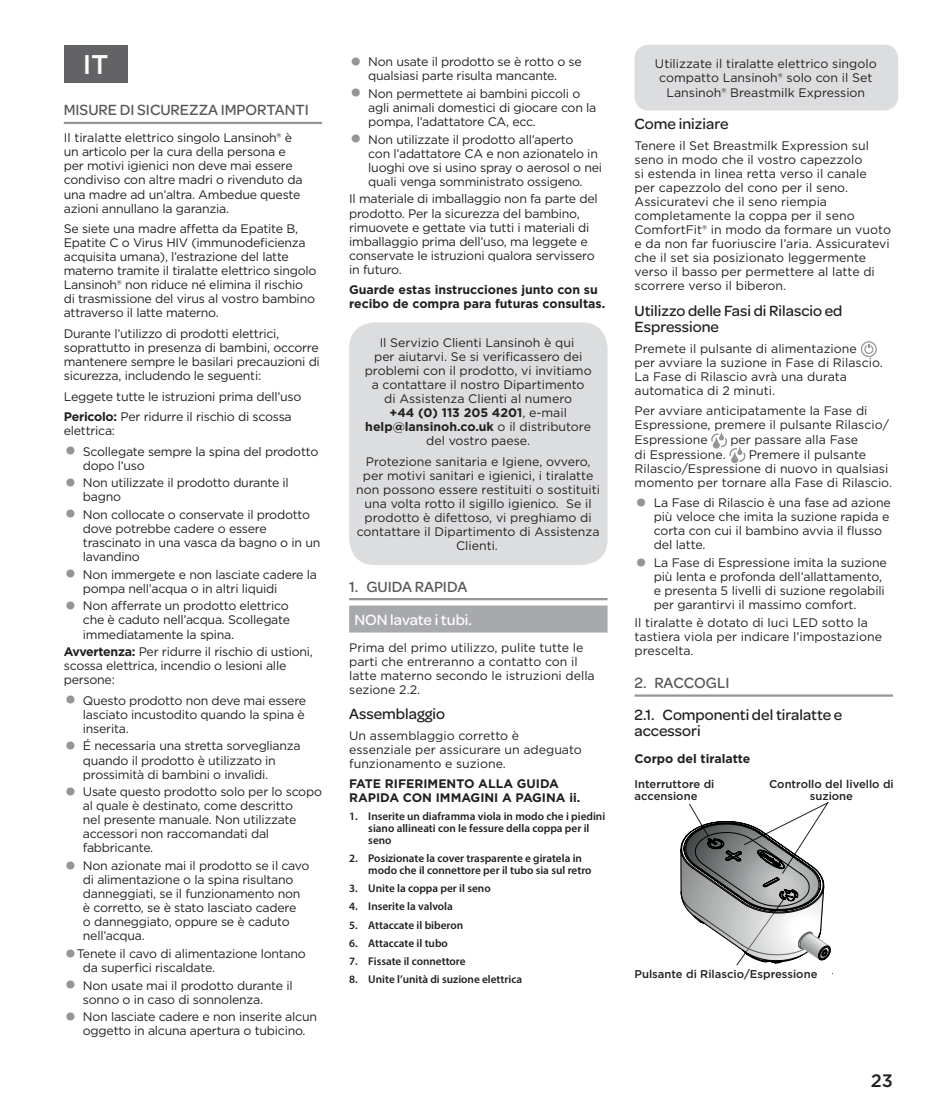
<style>
.page{position:relative;width:944px;height:1117px;background:#fff}
.page>*{position:absolute;margin:0;border:0;box-sizing:border-box;transform-origin:0 0}
.t1{font:500 27px "Gotham";color:#fff}
.t2{font:500 18px "Gotham";color:#231f20}
.t3{font:500 15.75px/15.8px "Omnes";color:#231f20}
.t4{font:500 15.75px "Omnes";color:#57585a}
.t5{font:500 15.75px "Omnes";color:#fff}
.t6{font:12.38px/14px "Gotham";letter-spacing:-.02em;color:#231f20}
.t7{font:12.38px/14px "Gotham";color:#231f20}
.t8{font:700 12.38px/14px "Gotham";color:#231f20}
.t9{font:600 11.25px/11.7px "Myriad Pro";color:#231f20}
.t10{font:500 11.25px/11.7px "Gotham";color:#231f20}
.s1{font-weight:700}
.s2{font-weight:700;font-size:27px;color:#939598}
</style>
<div class="page">
<hr style="left:64px;top:122px;width:258px;height:2px;background:#939598">
<div style="left:64px;top:45px;width:64px;height:37px;background:#636366"></div>
<hr style="left:349px;top:598px;width:259px;height:2px;background:#939598">
<div style="left:349px;top:605px;width:259px;height:27px;background:#a8a9ad"></div>
<div style="left:349px;top:322px;width:259px;height:243px;background:#dcdddf;border-radius:26px"></div>
<hr style="left:635px;top:694px;width:258px;height:2px;background:#939598">
<div style="left:635px;top:45px;width:263px;height:65px;background:#dcdddf;border-radius:14px"></div>
<svg style="left:861px;top:341px;width:16px;height:16px"></svg>
<svg style="left:711px;top:432px;width:35px;height:31px"></svg>
<svg style="left:681px;top:802px;width:150px;height:163px"></svg>
<h1 class="t1" style="left:83px;top:46px;width:27px">IT</h1>
<p class="t4" style="left:64px;top:99px;width:247px">MISURE DI SICUREZZA IMPORTANTI</p>
<p class="t6" style="left:64px;top:131px;width:240px">Il tiralatte elettrico singolo Lansinoh® è un articolo per la cura della persona e per motivi igienici non deve mai essere condiviso con altre madri o rivenduto da una madre ad un’altra. Ambedue queste azioni annullano la garanzia.</p>
<p class="t6" style="left:64px;top:221px;width:254px">Se siete una madre affetta da Epatite B, Epatite C o Virus HIV (immunodeficienza acquisita umana), l’estrazione del latte materno tramite il tiralatte elettrico singolo Lansinoh® non riduce né elimina il rischio di trasmissione del virus al vostro bambino attraverso il latte materno.</p>
<p class="t6" style="left:64px;top:326px;width:258px">Durante l’utilizzo di prodotti elettrici, soprattutto in presenza di bambini, occorre mantenere sempre le basilari precauzioni di sicurezza, includendo le seguenti:</p>
<p class="t6" style="left:64px;top:385px;width:239px;line-height:20.5px">Leggete tutte le istruzioni prima dell’uso<br><span class="s1">Pericolo:</span> Per ridurre il rischio di scossa</p>
<p class="t6" style="left:64px;top:423px;width:53px">elettrica:</p>
<p class="t6" style="left:83px;top:444px;width:237px;text-indent:-19px"><span class="s2">•</span> Scollegate sempre la spina del prodotto dopo l’uso</p>
<p class="t6" style="left:83px;top:475px;width:207px;text-indent:-19px"><span class="s2">•</span> Non utilizzate il prodotto durante il bagno</p>
<p class="t6" style="left:83px;top:507px;width:239px;text-indent:-19px"><span class="s2">•</span> Non collocate o conservate il prodotto dove potrebbe cadere o essere trascinato in una vasca da bagno o in un lavandino</p>
<p class="t6" style="left:83px;top:567px;width:236px;text-indent:-19px"><span class="s2">•</span> Non immergete e non lasciate cadere la pompa nell’acqua o in altri liquidi</p>
<p class="t6" style="left:83px;top:598px;width:209px;text-align:justify;text-indent:-19px"><span class="s2">•</span> Non afferrate un prodotto elettrico che è caduto nell’acqua. Scollegate immediatamente la spina.</p>
<p class="t6" style="left:64px;top:644px;width:251px"><span class="s1">Avvertenza:</span> Per ridurre il rischio di ustioni, scossa elettrica, incendio o lesioni alle persone:</p>
<p class="t6" style="left:83px;top:693px;width:225px;text-align:justify;text-indent:-19px"><span class="s2">•</span> Questo prodotto non deve mai essere lasciato incustodito quando la spina è inserita.</p>
<p class="t6" style="left:83px;top:738px;width:219px;text-indent:-19px"><span class="s2">•</span> É necessaria una stretta sorveglianza quando il prodotto è utilizzato in prossimità di bambini o invalidi.</p>
<p class="t6" style="left:83px;top:784px;width:241px;text-indent:-19px"><span class="s2">•</span> Usate questo prodotto solo per lo scopo al quale è destinato, come descritto<br>nel presente manuale. Non utilizzate accessori non raccomandati dal fabbricante.</p>
<p class="t6" style="left:83px;top:858px;width:228px;text-indent:-19px"><span class="s2">•</span> Non azionate mai il prodotto se il cavo di alimentazione o la spina risultano danneggiati, se il funzionamento non è corretto, se è stato lasciato cadere<br>o danneggiato, oppure se è caduto nell’acqua.</p>
<p class="t6" style="left:83px;top:946px;width:224px;text-indent:-19px"><span class="s2">•</span>Tenete il cavo di alimentazione lontano da superfici riscaldate.</p>
<p class="t6" style="left:83px;top:977px;width:211px;text-indent:-19px"><span class="s2">•</span> Non usate mai il prodotto durante il sonno o in caso di sonnolenza.</p>
<p class="t6" style="left:83px;top:1009px;width:236px;text-indent:-19px"><span class="s2">•</span> Non lasciate cadere e non inserite alcun oggetto in alcuna apertura o tubicino.</p>
<p class="t6" style="left:349px;top:55px;width:234px;text-align:center"><span class="s2">•</span> Non usate il prodotto se è rotto o se qualsiasi parte risulta mancante.</p>
<p class="t6" style="left:368px;top:86px;width:230px;text-indent:-19px"><span class="s2">•</span> Non permettete ai bambini piccoli o agli animali domestici di giocare con la pompa, l’adattatore CA, ecc.</p>
<p class="t6" style="left:368px;top:132px;width:235px;text-indent:-19px"><span class="s2">•</span> Non utilizzate il prodotto all’aperto<br>con l’adattatore CA e non azionatelo in luoghi ove si usino spray o aerosol o nei quali venga somministrato ossigeno.</p>
<p class="t6" style="left:349px;top:192px;width:250px">Il materiale di imballaggio non fa parte del prodotto. Per la sicurezza del bambino, rimuovete e gettate via tutti i materiali di imballaggio prima dell’uso, ma leggete e conservate le istruzioni qualora servissero in futuro.</p>
<p class="t8" style="left:349px;top:283px;width:258px">Guarde estas instrucciones junto con su recibo de compra para futuras consultas.</p>
<p class="t7" style="left:365px;top:335px;width:228px;text-align:center">Il Servizio Clienti Lansinoh è qui<br>per aiutarvi. Se si verificassero dei problemi con il prodotto, vi invitiamo a contattare il nostro Dipartimento di Assistenza Clienti al numero<br><span class="s1">+44 (0) 113 205 4201</span>, e-mail <span class="s1">help@lansinoh.co.uk</span> o il distributore del vostro paese.</p>
<p class="t7" style="left:356px;top:454px;width:245px;text-align:center">Protezione sanitaria e Igiene, ovvero, per motivi sanitari e igienici, i tiralatte non possono essere restituiti o sostituiti una volta rotto il sigillo igienico. Se il prodotto è difettoso, vi preghiamo di contattare il Dipartimento di Assistenza Clienti.</p>
<p class="t4" style="left:349px;top:575px;width:120px">1. GUIDA RAPIDA</p>
<p class="t5" style="left:354px;top:608px;width:119px">NON lavate i tubi.</p>
<p class="t7" style="left:349px;top:639px;width:247px">Prima del primo utilizzo, pulite tutte le parti che entreranno a contatto con il latte materno secondo le istruzioni della sezione 2.2.</p>
<p class="t3" style="left:349px;top:705px;width:97px">Assemblaggio</p>
<p class="t7" style="left:349px;top:727px;width:234px">Un assemblaggio corretto è essenziale per assicurare un adeguato funzionamento e suzione.</p>
<p class="t8" style="left:349px;top:776px;width:233px">FATE RIFERIMENTO ALLA GUIDA<br>RAPIDA CON IMMAGINI A PAGINA ii.</p>
<p class="t9" style="left:368px;top:810px;width:238px;text-indent:-19px">1. Inserite un diaframma viola in modo che i piedini siano allineati con le fessure della coppa per il seno</p>
<p class="t9" style="left:368px;top:852px;width:225px;text-indent:-19px">2. Posizionate la cover trasparente e giratela in modo che il connettore per il tubo sia sul retro</p>
<p class="t9" style="left:349px;top:882px;width:143px">3. Unite la coppa per il seno</p>
<p class="t9" style="left:349px;top:900px;width:105px">4. Inserite la valvola</p>
<p class="t9" style="left:349px;top:918px;width:116px">5. Attaccate il biberon</p>
<p class="t9" style="left:349px;top:936px;width:100px">6. Attaccate il tubo</p>
<p class="t9" style="left:349px;top:954px;width:118px">7. Fissate il connettore</p>
<p class="t9" style="left:349px;top:973px;width:175px">8. Unite l’unità di suzione elettrica</p>
<p class="t7" style="left:655px;top:57px;width:223px;text-align:center">Utilizzate il tiralatte elettrico singolo compatto Lansinoh® solo con il Set<br>Lansinoh® Breastmilk Expression</p>
<p class="t3" style="left:635px;top:115px;width:96px">Come iniziare</p>
<p class="t7" style="left:635px;top:138px;width:258px">Tenere il Set Breastmilk Expression sul seno in modo che il vostro capezzolo<br>si estenda in linea retta verso il canale<br>per capezzolo del cono per il seno.<br>Assicuratevi che il seno riempia completamente la coppa per il seno ComfortFit® in modo da formare un vuoto e da non far fuoriuscire l’aria. Assicuratevi che il set sia posizionato leggermente verso il basso per permettere al latte di scorrere verso il biberon.</p>
<p class="t3" style="left:635px;top:302px;width:209px">Utilizzo delle Fasi di Rilascio ed<br>Espressione</p>
<p class="t7" style="left:635px;top:341px;width:250px">Premete il pulsante di alimentazione<br>per avviare la suzione in Fase di Rilascio.<br>La Fase di Rilascio avrà una durata automatica di 2 minuti.</p>
<p class="t7" style="left:635px;top:403px;width:256px">Per avviare anticipatamente la Fase di<br>Espressione, premere il pulsante Rilascio/<br>Espressione</p>
<p class="t7" style="left:730px;top:432px;width:129px">per passare alla Fase</p>
<p class="t7" style="left:635px;top:447px;width:259px;text-indent:114px">Premere il pulsante<br>Rilascio/Espressione di nuovo in qualsiasi momento per tornare alla Fase di Rilascio.</p>
<p class="t6" style="left:654px;top:495px;width:239px;text-indent:-19px"><span class="s2">•</span> La Fase di Rilascio è una fase ad azione più veloce che imita la suzione rapida e corta con cui il bambino avvia il flusso del latte.</p>
<p class="t6" style="left:654px;top:555px;width:235px;text-indent:-19px"><span class="s2">•</span> La Fase di Espressione imita la suzione più lenta e profonda dell’allattamento, e presenta 5 livelli di suzione regolabili per garantirvi il massimo comfort.</p>
<p class="t7" style="left:635px;top:615px;width:249px">Il tiralatte è dotato di luci LED sotto la tastiera viola per indicare l’impostazione prescelta.</p>
<p class="t4" style="left:635px;top:671px;width:96px">2. RACCOGLI</p>
<p class="t3" style="left:635px;top:705px;width:209px">2.1. Componenti del tiralatte e accessori</p>
<p class="t8" style="left:635px;top:751px;width:117px">Corpo del tiralatte</p>
<p class="t10" style="left:635px;top:777px;width:81px">Interruttore di accensione</p>
<p class="t10" style="left:769px;top:777px;width:126px;text-align:center">Controllo del livello di suzione</p>
<p class="t7" style="left:635px;top:447px;width:93px">di Espressione.</p>
<p class="t10" style="left:635px;top:967px;width:184px">Pulsante di Rilascio/Espressione</p>
<h2 class="t2" style="left:871px;top:1068px;width:24px">23</h2>
</div>
